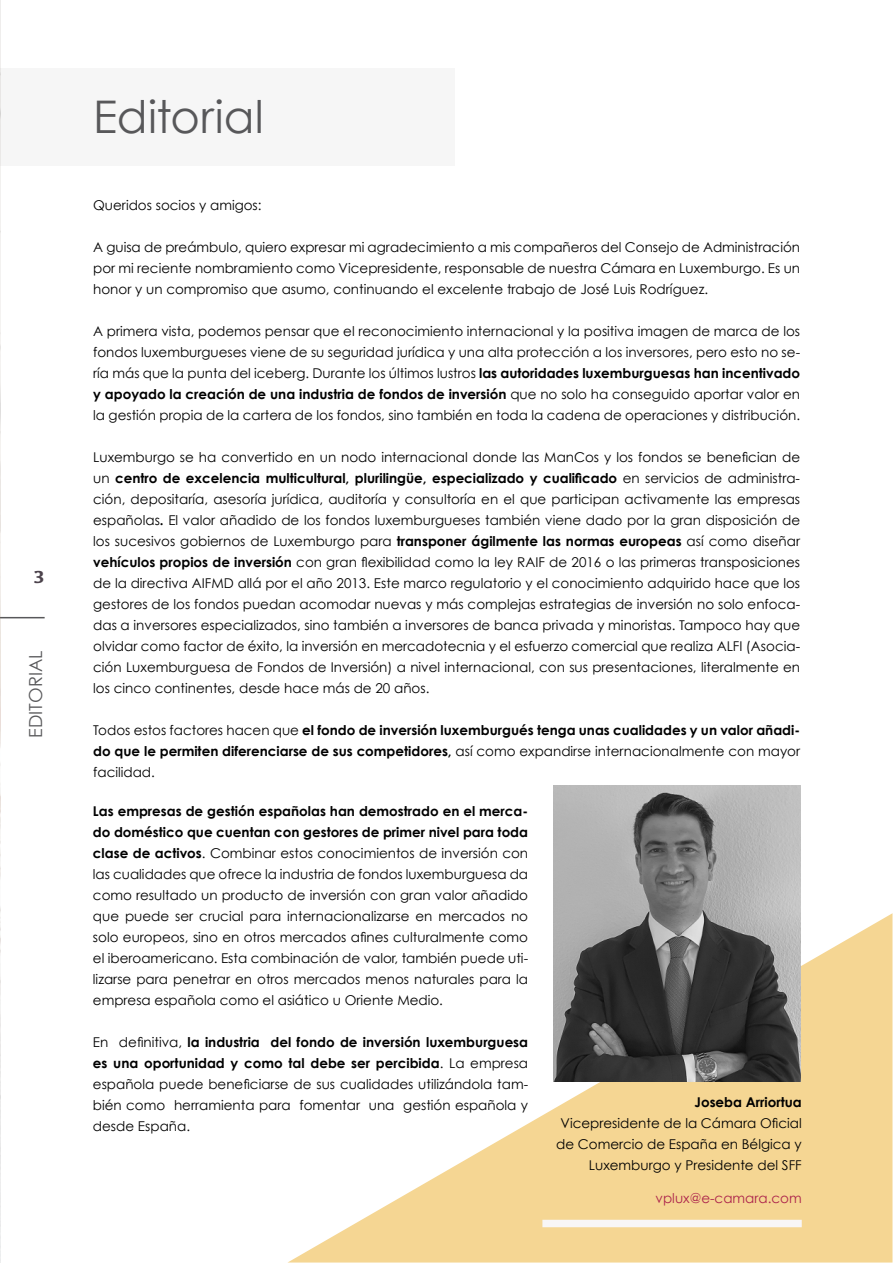
<style>
.page{position:relative;width:893px;height:1263px;background:#fff}
.page>*{position:absolute;margin:0;border:0;box-sizing:border-box;transform-origin:0 0}
.t1{font:45px "Century Gothic";color:#58585a}
.t2{font:18px "Century Gothic";color:#58585a}
.t3{font:700 18px "Kefa";color:#4c434c}
.t4{font:13.5px/21px "Century Gothic";color:#000;text-align:justify}
.t5{font:700 13.5px/21px "Century Gothic";color:#000;text-align:justify}
.t6{font:13.5px "Century Gothic";color:#ac234b}
.s1{font-weight:700}
.s2{font-weight:400}
</style>
<div class="page">
<svg style="left:289px;top:913px;width:603px;height:349px;fill:#f5d693"></svg>
<div style="left:1px;top:68px;width:454px;height:97px;background:#f6f6f6"></div>
<div style="left:542px;top:1220px;width:260px;height:7px;background:#f8f6f6"></div>
<hr style="left:0;top:617px;width:45px;height:1px;background:#58585a">
<img style="left:553px;top:786px;width:247px;height:295px">
<img style="left:0;top:0;width:1px;height:1263px">
<h2 class="t3" style="left:33px;top:564px;width:13px">3</h2>
<h2 class="t2" style="left:25px;top:738px;width:89px;rotate:-90deg">EDITORIAL</h2>
<h1 class="t1" style="left:93px;top:89px;width:172px">Editorial</h1>
<p class="t4" style="left:93px;top:194px;width:170px">Queridos socios y amigos:</p>
<p class="t4" style="left:93px;top:236px;width:708px">A guisa de preámbulo, quiero expresar mi agradecimiento a mis compañeros del Consejo de Administración por mi reciente nombramiento como Vicepresidente, responsable de nuestra Cámara en Luxemburgo. Es un honor y un compromiso que asumo, continuando el excelente trabajo de José Luis Rodríguez.</p>
<p class="t4" style="left:93px;top:320px;width:708px">A primera vista, podemos pensar que el reconocimiento internacional y la positiva imagen de marca de los fondos luxemburgueses viene de su seguridad jurídica y una alta protección a los inversores, pero esto no se&shy;ría más que la punta del iceberg. Durante los últimos lustros <span class="s1">las autoridades luxemburguesas han incentivado y apoyado la creación de una industria de fondos de inversión</span> que no solo ha conseguido aportar valor en la gestión propia de la cartera de los fondos, sino también en toda la cadena de operaciones y distribución.</p>
<p class="t4" style="left:93px;top:446px;width:708px">Luxemburgo se ha convertido en un nodo internacional donde las ManCos y los fondos se benefician de un <span class="s1">centro de excelencia multicultural, plurilingüe, especializado y cualificado</span> en servicios de administra&shy;ción, depositaría, asesoría jurídica, auditoría y consultoría en el que participan activamente las empresas españolas<span class="s1">.</span> El valor añadido de los fondos luxemburgueses también viene dado por la gran disposición de los sucesivos gobiernos de Luxemburgo para <span class="s1">transponer ágilmente las normas europeas</span> así como diseñar <span class="s1">vehículos propios de inversión</span> con gran flexibilidad como la ley RAIF de 2016 o las primeras transposiciones de la directiva AIFMD allá por el año 2013. Este marco regulatorio y el conocimiento adquirido hace que los gestores de los fondos puedan acomodar nuevas y más complejas estrategias de inversión no solo enfoca&shy;das a inversores especializados, sino también a inversores de banca privada y minoristas. Tampoco hay que olvidar como factor de éxito, la inversión en mercadotecnia y el esfuerzo comercial que realiza ALFI (Asocia&shy;ción Luxemburguesa de Fondos de Inversión) a nivel internacional, con sus presentaciones, literalmente en los cinco continentes, desde hace más de 20 años.</p>
<p class="t5" style="left:93px;top:719px;width:708px"><span class="s2">Todos estos factores hacen que</span> el fondo de inversión luxemburgués tenga unas cualidades y un valor añadi&shy;do que le permiten diferenciarse de sus competidores, <span class="s2">así como expandirse internacionalmente con mayor facilidad.</span></p>
<p class="t4" style="left:93px;top:800px;width:437px"><span class="s1">Las empresas de gestión españolas han demostrado en el merca&shy;do doméstico que cuentan con gestores de primer nivel para toda clase de activos</span>. Combinar estos conocimientos de inversión con las cualidades que ofrece la industria de fondos luxemburguesa da como resultado un producto de inversión con gran valor añadido que puede ser crucial para internacionalizarse en mercados no solo europeos, sino en otros mercados afines culturalmente como el iberoamericano. Esta combinación de valor, también puede uti&shy;lizarse para penetrar en otros mercados menos naturales para la empresa española como el asiático u Oriente Medio.</p>
<p class="t4" style="left:93px;top:1031px;width:437px">En definitiva, <span class="s1">la industria del fondo de inversión luxemburguesa es una oportunidad y como tal debe ser percibida</span>. La empresa española puede beneficiarse de sus cualidades utilizándola tam&shy;bién como herramienta para fomentar una gestión española y desde España.</p>
<p class="t5" style="left:695px;top:1091px;width:109px">Joseba Arriortua</p>
<p class="t4" style="left:556px;top:1113px;width:247px;text-align:right">Vicepresidente de la Cámara Oficial de Comercio de España en Bélgica y<br>Luxemburgo y Presidente del SFF</p>
<p class="t6" style="left:656px;top:1189px;width:148px">vplux@e-camara.com</p>
</div>
